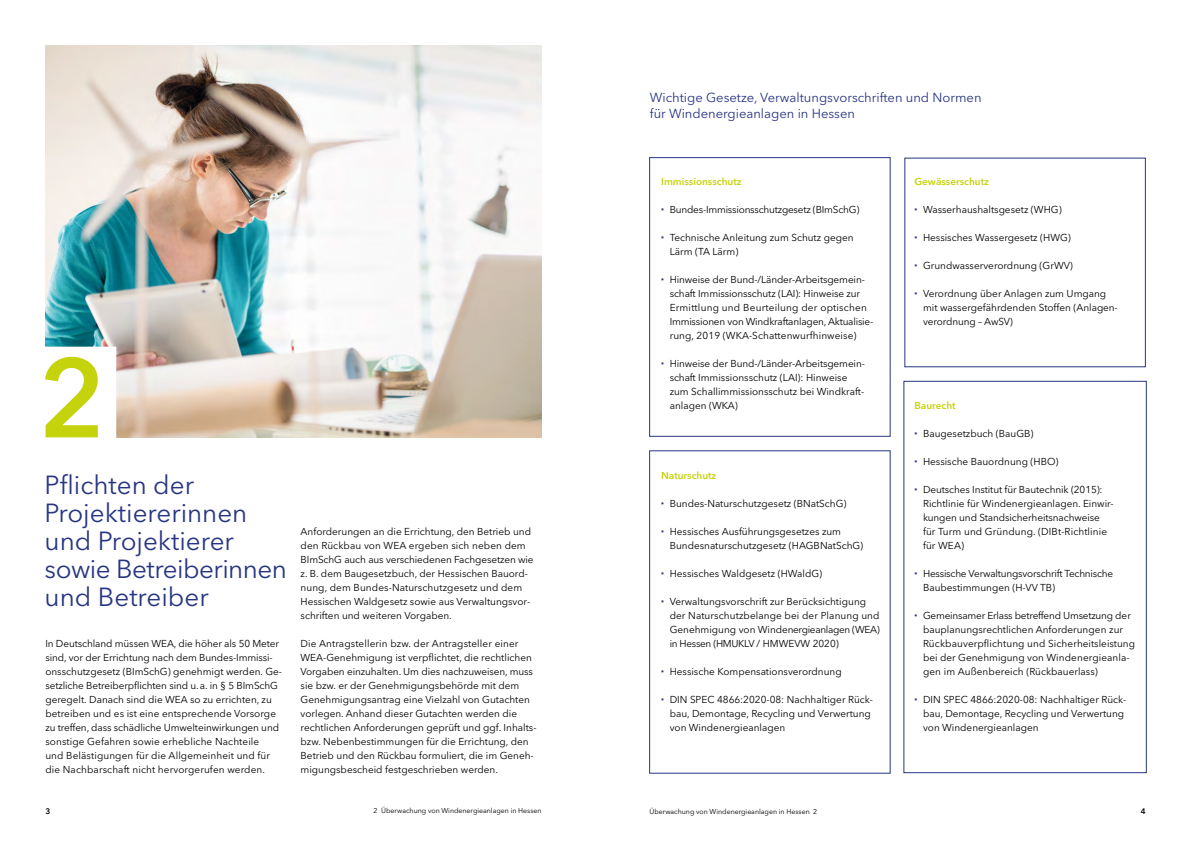
<style>
.page{position:relative;width:1191px;height:842px;background:#fff}
.page>*{position:absolute;margin:0;border:0;box-sizing:border-box;transform-origin:0 0}
.t1{font:600 111px "Avenir Next LT Pro";color:#c5d30d}
.t2{font:26px/28px "Avenir Next LT Pro";color:#283583}
.t3{font:13px/16px "Avenir Next LT Pro";color:#283583}
.t4{font:10px/14px "Avenir Next LT Pro";color:#000}
.t5{font:10px/14px "Avenir Next LT Pro";letter-spacing:-.02em;color:#000}
.t6{font:600 10px "Avenir Next LT Pro";color:#c5d30d}
.t7{font:600 8px "Avenir Next LT Pro";color:#000}
.t8{font:7px "Avenir Next LT Pro";color:#000}
</style>
<div class="page">
<div style="left:903px;top:381px;width:243px;height:392px;border:1px solid #283583"></div>
<div style="left:649px;top:157px;width:241px;height:280px;border:1px solid #283583"></div>
<img style="left:45px;top:45px;width:496px;height:392px">
<div style="left:35px;top:350px;width:78px;height:91px;background:#fff"></div>
<h1 class="t1" style="left:38px;top:331px;width:69px">2</h1>
<h2 class="t2" style="left:45px;top:471px;width:244px">Pflichten der<br>Projektiererinnen und Projektierer sowie Betreiberinnen und Betreiber</h2>
<p class="t4" style="left:45px;top:637px;width:238px">In Deutschland müssen WEA, die höher als 50 Meter sind, vor der Errichtung nach dem Bundes-Immissi&shy;onsschutzgesetz (BImSchG) genehmigt werden. Ge&shy;setzliche Betreiberpflichten sind u.a. in § 5 BImSchG geregelt. Danach sind die WEA so zu errichten, zu betreiben und es ist eine entsprechende Vorsorge zu treffen, dass schädliche Umwelteinwirkungen und sonstige Gefahren sowie erhebliche Nachteile<br>und Belästigungen für die Allgemeinheit und für die Nachbarschaft nicht hervorgerufen werden.</p>
<p class="t4" style="left:300px;top:525px;width:234px">Anforderungen an die Errichtung, den Betrieb und den Rückbau von WEA ergeben sich neben dem BImSchG auch aus verschiedenen Fachgesetzen wie z. B. dem Baugesetzbuch, der Hessischen Bauord&shy;nung, dem Bundes-Naturschutzgesetz und dem Hessischen Waldgesetz sowie aus Verwaltungsvor&shy;schriften und weiteren Vorgaben.</p>
<p class="t4" style="left:300px;top:637px;width:237px">Die Antragstellerin bzw. der Antragsteller einer WEA-Genehmigung ist verpflichtet, die rechtlichen Vorgaben einzuhalten. Um dies nachzuweisen, muss sie bzw. er der Genehmigungsbehörde mit dem Genehmigungsantrag eine Vielzahl von Gutachten vorlegen. Anhand dieser Gutachten werden die rechtlichen Anforderungen geprüft und ggf. Inhalts&shy;bzw. Nebenbestimmungen für die Errichtung, den Betrieb und den Rückbau formuliert, die im Geneh&shy;migungsbescheid festgeschrieben werden.</p>
<h3 class="t3" style="left:650px;top:89px;width:333px">Wichtige Gesetze, Verwaltungsvorschriften und Normen für Windenergieanlagen in Hessen</h3>
<p class="t6" style="left:661px;top:176px;width:82px">Immissionsschutz</p>
<p class="t5" style="left:669px;top:203px;width:191px">Bundes-Immissionsschutzgesetz (BImSchG)</p>
<p class="t4" style="left:669px;top:231px;width:185px">Technische Anleitung zum Schutz gegen<br>Lärm (TA Lärm)</p>
<p class="t4" style="left:669px;top:273px;width:205px">Hinweise der Bund-/Länder-Arbeitsgemein&shy;schaft Immissionsschutz (LAI): Hinweise zur Ermittlung und Beurteilung der optischen Immissionen von Windkraftanlagen, Aktualisie&shy;rung, 2019 (WKA-Schattenwurfhinweise)</p>
<p class="t4" style="left:669px;top:357px;width:197px">Hinweise der Bund-/Länder-Arbeitsgemein&shy;schaft Immissionsschutz (LAI): Hinweise zum Schallimmissionsschutz bei Windkraft&shy;anlagen (WKA)</p>
<p class="t6" style="left:661px;top:470px;width:57px">Naturschutz</p>
<p class="t4" style="left:669px;top:497px;width:178px">Bundes-Naturschutzgesetz (BNatSchG)</p>
<p class="t4" style="left:669px;top:525px;width:195px">Hessisches Ausführungsgesetzes zum<br>Bundesnaturschutzgesetz (HAGBNatSchG)</p>
<p class="t4" style="left:669px;top:567px;width:154px">Hessisches Waldgesetz (HWaldG)</p>
<p class="t4" style="left:669px;top:595px;width:211px">Verwaltungsvorschrift zur Berücksichtigung der Naturschutzbelange bei der Planung und Genehmigung von Windenergieanlagen (WEA) in Hessen (HMUKLV / HMWEVW 2020)</p>
<p class="t4" style="left:669px;top:665px;width:173px">Hessische Kompensationsverordnung</p>
<p class="t4" style="left:669px;top:693px;width:205px">DIN SPEC 4866:2020-08: Nachhaltiger Rück&shy;bau, Demontage, Recycling und Verwertung von Windenergieanlagen</p>
<p class="t6" style="left:914px;top:176px;width:76px">Gewässerschutz</p>
<p class="t4" style="left:923px;top:203px;width:140px">Wasserhaushaltsgesetz (WHG)</p>
<p class="t4" style="left:923px;top:231px;width:149px">Hessisches Wassergesetz (HWG)</p>
<p class="t4" style="left:923px;top:259px;width:151px">Grundwasserverordnung (GrWV)</p>
<p class="t4" style="left:923px;top:287px;width:196px">Verordnung über Anlagen zum Umgang mit wassergefährdenden Stoffen (Anlagen&shy;verordnung – AwSV)</p>
<p class="t6" style="left:914px;top:400px;width:43px">Baurecht</p>
<p class="t4" style="left:923px;top:427px;width:112px">Baugesetzbuch (BauGB)</p>
<p class="t4" style="left:923px;top:455px;width:137px">Hessische Bauordnung (HBO)</p>
<p class="t4" style="left:923px;top:483px;width:192px">Deutsches Institut für Bautechnik (2015):<br>Richtlinie für Windenergieanlagen. Einwir&shy;kungen und Standsicherheitsnachweise für Turm und Gründung. (DIBt-Richtlinie für WEA)</p>
<p class="t5" style="left:923px;top:567px;width:192px">Hessische Verwaltungsvorschrift Technische<br>Baubestimmungen (H-VV TB)</p>
<p class="t4" style="left:923px;top:609px;width:213px">Gemeinsamer Erlass betreffend Umsetzung der bauplanungsrechtlichen Anforderungen zur Rückbauverpflichtung und Sicherheitsleistung bei der Genehmigung von Windenergieanla&shy;gen im Außenbereich (Rückbauerlass)</p>
<p class="t4" style="left:923px;top:693px;width:205px">DIN SPEC 4866:2020-08: Nachhaltiger Rück&shy;bau, Demontage, Recycling und Verwertung von Windenergieanlagen</p>
<p class="t7" style="left:45px;top:806px;width:6px">3</p>
<p class="t8" style="left:374px;top:807px;width:169px">2 Überwachung von Windenergieanlagen in Hessen</p>
<p class="t8" style="left:649px;top:807px;width:169px">Überwachung von Windenergieanlagen in Hessen 2</p>
<p class="t7" style="left:1140px;top:806px;width:6px">4</p>
</div>
